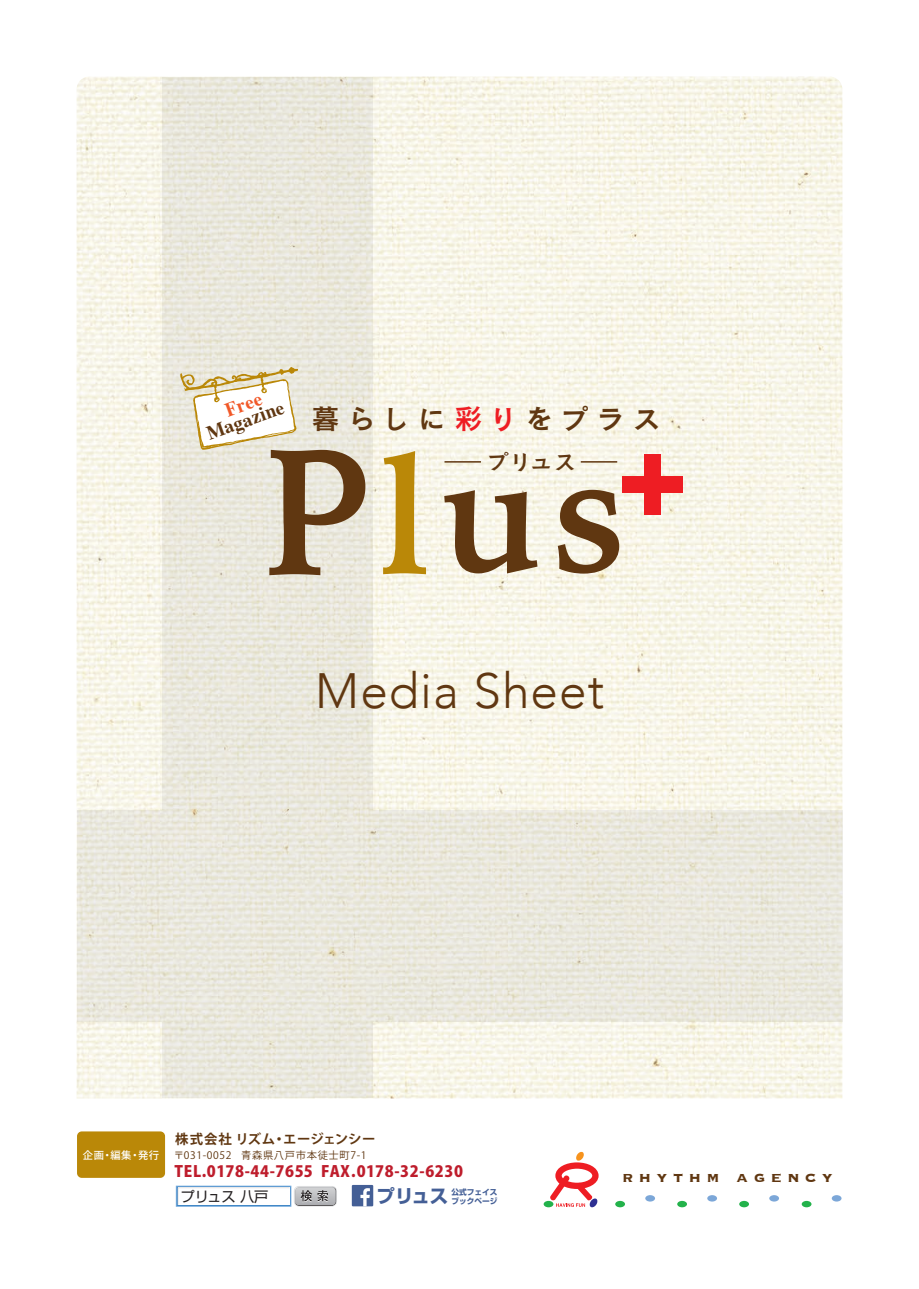
<style>
.page{position:relative;width:919px;height:1289px;background:#fff}
.page>*{position:absolute;margin:0;border:0;box-sizing:border-box;transform-origin:0 0}
.t1{font:700 162.9px "Iowan Old Style";color:#603711}
.t2{font:300 49.5px "Avenir";letter-spacing:.02em;color:#603711}
.t3{font:28.2px "Cezanne Pro DB";letter-spacing:.27em;color:#603711}
.t4{font:21px "Aralet Std DB";color:#603711;scale:1.1 1}
.t5{font:700 19.8px "Times";color:#603711;scale:.95 1}
.t6{font:700 19.8px "Times";color:#f15929;scale:.95 1}
.t7{font:700 18.45px "Shin Go Pro";color:#445f96}
.t8{font:700 18.3px "Copperplate";letter-spacing:.3em;color:#603711}
.t9{font:800 15.45px "Koz Go Pro";letter-spacing:.04em;color:#be1d2c}
.t10{font:14.25px "Shin Go Pro";letter-spacing:-.01em;color:#231f20}
.t11{font:700 13.35px "Koz Go Pro";letter-spacing:.03em;color:#603711}
.t12{font:10.35px "Koz Go Pro";letter-spacing:.06em;color:#603711}
.t13{font:500 10.35px "Koz Go Pro";color:#fff}
.t14{font:700 7.65px/9.1px "Shin Go Pro";color:#445f96}
.s1{color:#ee1d23}
.s2{font-size:179.25px}
.s3{color:#ba8808}
</style>
<div class="page">
<img style="left:77px;top:77px;width:765px;height:1021px">
<svg style="left:77px;top:810px;width:765px;height:211px;background:#e9e7dc"></svg>
<svg style="left:162px;top:78px;width:210px;height:1020px;background:#e9e7dc"></svg>
<div style="left:352px;top:1184px;width:21px;height:22px;background:#445f96"></div>
<svg style="left:360px;top:1188px;width:10px;height:18px"></svg>
<svg style="left:576px;top:1151px;width:8px;height:10px"></svg>
<div style="left:555px;top:1162px;width:43px;height:26px;border:6px solid #ee1d23;border-radius:50%"></div>
<svg style="left:543px;top:1200px;width:10px;height:7px"></svg>
<svg style="left:615px;top:1200px;width:10px;height:7px"></svg>
<div style="left:645px;top:1195px;width:10px;height:6px;background:#7ca7d8;border-radius:50%"></div>
<svg style="left:677px;top:1200px;width:10px;height:7px"></svg>
<div style="left:707px;top:1195px;width:10px;height:6px;background:#7ca7d8;border-radius:50%"></div>
<svg style="left:739px;top:1200px;width:10px;height:7px"></svg>
<div style="left:769px;top:1195px;width:10px;height:6px;background:#7ca7d8;border-radius:50%"></div>
<svg style="left:801px;top:1200px;width:10px;height:7px"></svg>
<div style="left:831px;top:1195px;width:10px;height:6px;background:#7ca7d8;border-radius:50%"></div>
<svg style="left:549px;top:1175px;width:48px;height:32px"></svg>
<div style="left:77px;top:1131px;width:88px;height:46px;background:#ba8808;border-radius:5px"></div>
<div style="left:622px;top:476px;width:61px;height:16px;background:#ee1d23"></div>
<div style="left:644px;top:454px;width:17px;height:60px;background:#ee1d23"></div>
<svg style="left:180px;top:367px;width:118px;height:83px"></svg>
<hr style="left:444px;top:461px;width:37px;height:1px;background:#603711">
<hr style="left:580px;top:461px;width:37px;height:1px;background:#603711">
<svg style="left:294px;top:1185px;width:43px;height:21px"></svg>
<svg style="left:176px;top:1185px;width:160px;height:21px"></svg>
<p class="t6" style="left:219px;top:393px;width:41px;rotate:-20deg">Free</p>
<h3 class="t3" style="left:311px;top:400px;width:351px">暮らしに<span class="s1">彩り</span>をプラス</h3>
<p class="t5" style="left:201px;top:416px;width:87px;rotate:-20deg">Magazine</p>
<h1 class="t1" style="left:264px;top:365px;width:365px"><span class="s2">P</span><span class="s3">l</span>us</h1>
<h3 class="t4" style="left:486px;top:447px;width:84px">プリュス</h3>
<h2 class="t2" style="left:315px;top:661px;width:290px">Media Sheet</h2>
<p class="t13" style="left:83px;top:1148px;width:78px">企画・編集・発行</p>
<p class="t11" style="left:175px;top:1130px;width:202px">株式会社 リズム・エージェンシー</p>
<p class="t12" style="left:174px;top:1148px;width:194px">〒031-0052 青森県八戸市本徒士町7-1</p>
<p class="t9" style="left:175px;top:1161px;width:290px">TEL.0178-44-7655 FAX.0178-32-6230</p>
<p class="t10" style="left:180px;top:1184px;width:89px">プリュス 八戸</p>
<p class="t7" style="left:376px;top:1181px;width:73px">プリュス</p>
<p class="t14" style="left:451px;top:1186px;width:48px">公式フェイスブックページ</p>
<p class="t8" style="left:622px;top:1164px;width:212px">rhythm agency</p>
</div>
